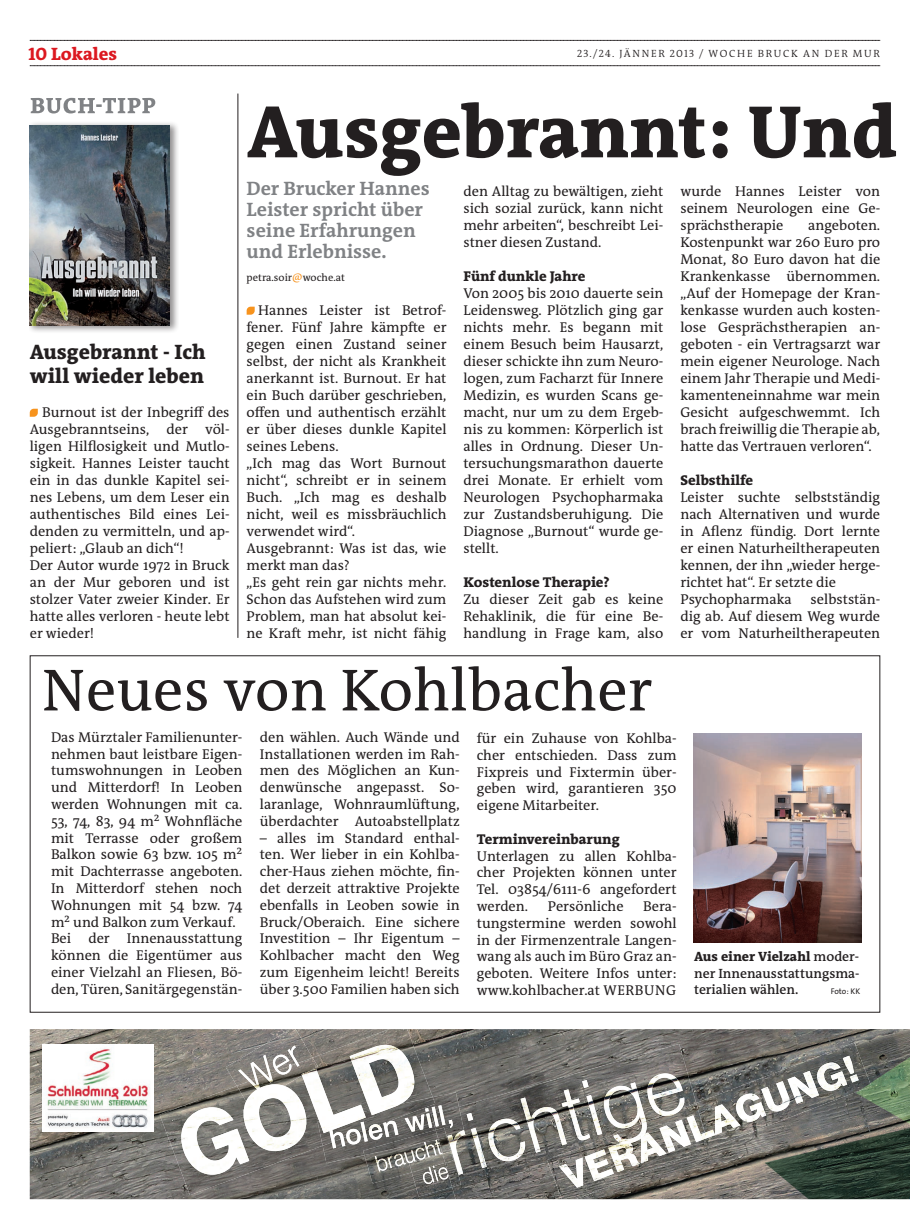
<style>
.page{position:relative;width:910px;height:1229px;background:#fff}
.page>*{position:absolute;margin:0;border:0;box-sizing:border-box;transform-origin:0 0}
.t1{font:800 75px "The RM Antiqua";color:#231f20}
.t2{font:60px "The RM Antiqua";color:#231f20}
.t3{font:800 21px/24px "The RM Antiqua";color:#231f20}
.t4{font:700 19.5px/21px "The RM Antiqua";color:#808285}
.t5{font:800 18px "The RM Antiqua";color:#dc1820}
.t6{font:14.25px/17px "The RM Antiqua";color:#231f20;text-align:justify}
.t7{font:800 14.25px "The RM Antiqua";color:#231f20}
.t8{font:600 13.5px/16.5px "The RM Antiqua";color:#231f20;text-align:justify}
.t9{font:300 10.5px "The RM Antiqua";letter-spacing:.16em;color:#231f20}
.t10{font:10.5px "The RM Antiqua";color:#231f20}
.t11{font:8.25px "The Sans Os F";color:#231f20}
.s1{color:#f7931d}
.s2{font-weight:800}
</style>
<div class="page">
<svg style="left:30px;top:40px;width:850px;height:1px"></svg>
<svg style="left:30px;top:65px;width:850px;height:1px"></svg>
<hr style="left:238px;top:94px;width:1px;height:544px;background:#231f20">
<img style="left:30px;top:1029px;width:880px;height:170px">
<img style="left:160px;top:1029px;width:273px;height:166px">
<img style="left:177px;top:1045px;width:241px;height:130px">
<img style="left:553px;top:1042px;width:318px;height:157px">
<img style="left:696px;top:1056px;width:163px;height:132px">
<img style="left:323px;top:1092px;width:124px;height:71px">
<img style="left:317px;top:1097px;width:118px;height:49px">
<img style="left:319px;top:1104px;width:82px;height:29px">
<img style="left:383px;top:1105px;width:60px;height:25px">
<svg style="left:329px;top:1122px;width:56px;height:26px"></svg>
<img style="left:226px;top:1029px;width:87px;height:57px">
<img style="left:237px;top:1058px;width:81px;height:43px">
<img style="left:246px;top:1071px;width:64px;height:35px">
<img style="left:288px;top:1045px;width:10px;height:19px">
<svg style="left:296px;top:1063px;width:3px;height:4px"></svg>
<img style="left:272px;top:1055px;width:19px;height:16px">
<img style="left:276px;top:1065px;width:16px;height:9px">
<img style="left:238px;top:1055px;width:33px;height:26px">
<img style="left:249px;top:1073px;width:24px;height:16px">
<img style="left:412px;top:1183px;width:35px;height:13px">
<img style="left:422px;top:1174px;width:23px;height:10px">
<img style="left:364px;top:1155px;width:78px;height:28px">
<img style="left:363px;top:1130px;width:61px;height:25px">
<img style="left:409px;top:1171px;width:15px;height:1px">
<img style="left:378px;top:1143px;width:46px;height:5px">
<img style="left:375px;top:1148px;width:49px;height:23px">
<img style="left:447px;top:1044px;width:249px;height:155px">
<img style="left:602px;top:1103px;width:102px;height:72px">
<img style="left:602px;top:1115px;width:98px;height:57px">
<img style="left:431px;top:1107px;width:17px;height:20px">
<img style="left:433px;top:1111px;width:15px;height:16px">
<img style="left:445px;top:1174px;width:16px;height:13px">
<svg style="left:424px;top:1127px;width:24px;height:47px"></svg>
<img style="left:607px;top:1078px;width:70px;height:46px">
<img style="left:645px;top:1073px;width:40px;height:42px">
<img style="left:663px;top:1108px;width:19px;height:8px">
<img style="left:582px;top:1080px;width:64px;height:48px">
<img style="left:613px;top:1122px;width:34px;height:21px">
<img style="left:621px;top:1134px;width:24px;height:9px">
<img style="left:448px;top:1089px;width:154px;height:86px">
<img style="left:447px;top:1130px;width:18px;height:7px">
<img style="left:43px;top:1044px;width:111px;height:87px">
<img style="left:694px;top:733px;width:167px;height:209px">
<svg style="left:247px;top:307px;width:8px;height:8px"></svg>
<svg style="left:30px;top:409px;width:8px;height:8px"></svg>
<svg style="left:31px;top:98px;width:124px;height:15px"></svg>
<div style="left:30px;top:120px;width:148px;height:213px;background:#231f20;opacity:.5"></div>
<img style="left:30px;top:125px;width:139px;height:200px">
<p class="t5" style="left:28px;top:42px;width:90px">10 Lokales</p>
<p class="t9" style="left:577px;top:46px;width:304px">23./24. JÄNNER 2013 / WOCHE BRUCK AN DER MUR</p>
<h3 class="t3" style="left:30px;top:340px;width:177px">Ausgebrannt - Ich will wieder leben</h3>
<p class="t6" style="left:30px;top:404px;width:201px;text-align:left;text-indent:12px">Burnout ist der Inbegriff des<br>Ausgebranntseins, der völ&shy;ligen Hilflosigkeit und Mutlo&shy;sigkeit. Hannes Leister taucht ein in das dunkle Kapitel sei&shy;nes Lebens, um dem Leser ein authentisches Bild eines Lei&shy;denden zu vermitteln, und ap&shy;peliert: „Glaub an dich“!<br>Der Autor wurde 1972 in Bruck an der Mur geboren und ist stolzer Vater zweier Kinder. Er hatte alles verloren - heute lebt er wieder!</p>
<h1 class="t1" style="left:247px;top:84px;width:652px">Ausgebrannt: Und</h1>
<h3 class="t4" style="left:247px;top:178px;width:185px">Der Brucker Hannes<br>Leister spricht über seine Erfahrungen und Erlebnisse.</h3>
<p class="t10" style="left:247px;top:270px;width:100px">petra.soir<span class="s1">@</span>woche.at</p>
<p class="t6" style="left:247px;top:301px;width:201px;text-align:left;text-indent:11px">Hannes Leister ist Betrof&shy;fener. Fünf Jahre kämpfte er gegen einen Zustand seiner selbst, der nicht als Krankheit anerkannt ist. Burnout. Er hat ein Buch darüber geschrieben, offen und authentisch erzählt er über dieses dunkle Kapitel seines Lebens.<br>„Ich mag das Wort Burnout nicht“, schreibt er in seinem<br>Buch. „Ich mag es deshalb nicht, weil es missbräuchlich verwendet wird“.<br>Ausgebrannt: Was ist das, wie merkt man das?<br>„Es geht rein gar nichts mehr.<br>Schon das Aufstehen wird zum<br>Problem, man hat absolut kei&shy;ne Kraft mehr, ist nicht fähig</p>
<p class="t6" style="left:463px;top:183px;width:201px">den Alltag zu bewältigen, zieht sich sozial zurück, kann nicht mehr arbeiten“, beschreibt Lei&shy;stner diesen Zustand.</p>
<p class="t7" style="left:463px;top:267px;width:123px">Fünf dunkle Jahre</p>
<p class="t6" style="left:463px;top:285px;width:201px">Von 2005 bis 2010 dauerte sein Leidensweg. Plötzlich ging gar nichts mehr. Es begann mit einem Besuch beim Hausarzt, dieser schickte ihn zum Neuro&shy;logen, zum Facharzt für Innere Medizin, es wurden Scans ge&shy;macht, nur um zu dem Ergeb&shy;nis zu kommen: Körperlich ist alles in Ordnung. Dieser Un&shy;tersuchungsmarathon dauerte drei Monate. Er erhielt vom Neurologen Psychopharmaka zur Zustandsberuhigung. Die Diagnose „Burnout“ wurde ge&shy;stellt.</p>
<p class="t7" style="left:463px;top:573px;width:148px">Kostenlose Therapie?</p>
<p class="t6" style="left:463px;top:591px;width:201px">Zu dieser Zeit gab es keine Rehaklinik, die für eine Be&shy;handlung in Frage kam, also</p>
<p class="t6" style="left:680px;top:182px;width:201px">wurde Hannes Leister von seinem Neurologen eine Ge&shy;sprächstherapie</p>
<p class="t6" style="left:680px;top:216px;width:201px;text-indent:128px">angeboten.<br>Kostenpunkt war 260 Euro pro Monat, 80 Euro davon hat die Krankenkasse übernommen. „Auf der Homepage der Kran&shy;kenkasse wurden auch kosten&shy;lose Gesprächstherapien an&shy;geboten - ein Vertragsarzt war mein eigener Neurologe. Nach einem Jahr Therapie und Medi&shy;kamenteneinnahme war mein Gesicht aufgeschwemmt. Ich brach freiwillig die Therapie ab, hatte das Vertrauen verloren“.</p>
<p class="t7" style="left:680px;top:471px;width:74px">Selbsthilfe</p>
<p class="t6" style="left:680px;top:489px;width:201px;text-align:left">Leister suchte selbstständig nach Alternativen und wurde in Aflenz fündig. Dort lernte er einen Naturheiltherapeuten kennen, der ihn „wieder herge&shy;richtet hat“. Er setzte die<br>Psychopharmaka</p>
<p class="t6" style="left:680px;top:591px;width:201px;text-indent:130px">selbststän&shy;dig ab. Auf diesem Weg wurde er vom Naturheiltherapeuten</p>
<h2 class="t2" style="left:42px;top:652px;width:612px">neues von Kohlbacher</h2>
<p class="t6" style="left:51px;top:729px;width:193px;text-align:left">Das Mürztaler Familienunter&shy;nehmen baut leistbare Eigen&shy;tumswohnungen in Leoben und Mitterdorf! In Leoben werden Wohnungen mit ca.<br>53, 74, 83, 94 m² Wohnfläche mit Terrasse oder großem<br>Balkon sowie 63 bzw. 105 m² mit Dachterrasse angeboten.<br>In Mitterdorf stehen noch<br>Wohnungen mit 54 bzw. 74 m² und Balkon zum Verkauf.<br>Bei der Innenausstattung können die Eigentümer aus einer Vielzahl an Fliesen, Bö&shy;den, Türen, Sanitärgegenstän-</p>
<p class="t6" style="left:260px;top:729px;width:201px">den wählen. Auch Wände und Installationen werden im Rah&shy;men des Möglichen an Kun&shy;denwünsche angepasst. So&shy;laranlage, Wohnraumlüftung, überdachter Autoabstellplatz</p>
<p class="t6" style="left:260px;top:829px;width:201px">– alles im Standard enthal&shy;ten. Wer lieber in ein Kohlba&shy;cher-Haus ziehen möchte, fin&shy;det derzeit attraktive Projekte ebenfalls in Leoben sowie in Bruck/Oberaich. Eine sichere Investition – Ihr Eigentum – Kohlbacher macht den Weg zum Eigenheim leicht! Bereits über 3.500 Familien haben sich</p>
<p class="t6" style="left:477px;top:730px;width:201px">für ein Zuhause von Kohlba&shy;cher entschieden. Dass zum Fixpreis und Fixtermin über&shy;geben wird, garantieren 350 eigene Mitarbeiter.</p>
<p class="t7" style="left:477px;top:830px;width:144px">Terminvereinbarung</p>
<p class="t6" style="left:477px;top:847px;width:201px">Unterlagen zu allen Kohlba&shy;cher Projekten können unter Tel. 03854/6111-6 angefordert werden.</p>
<p class="t6" style="left:548px;top:898px;width:77px">Persönliche</p>
<p class="t6" style="left:477px;top:898px;width:201px;text-indent:167px">Bera&shy;tungstermine werden sowohl in der Firmenzentrale Langen&shy;wang als auch im Büro Graz an&shy;geboten. Weitere Infos unter: www.kohlbacher.at WERBUnG</p>
<p class="t8" style="left:694px;top:948px;width:167px"><span class="s2">Aus einer Vielzahl</span> moder&shy;ner Innenausstattungsma&shy;terialien wählen.</p>
<p class="t11" style="left:831px;top:986px;width:31px">Foto: KK</p>
</div>
